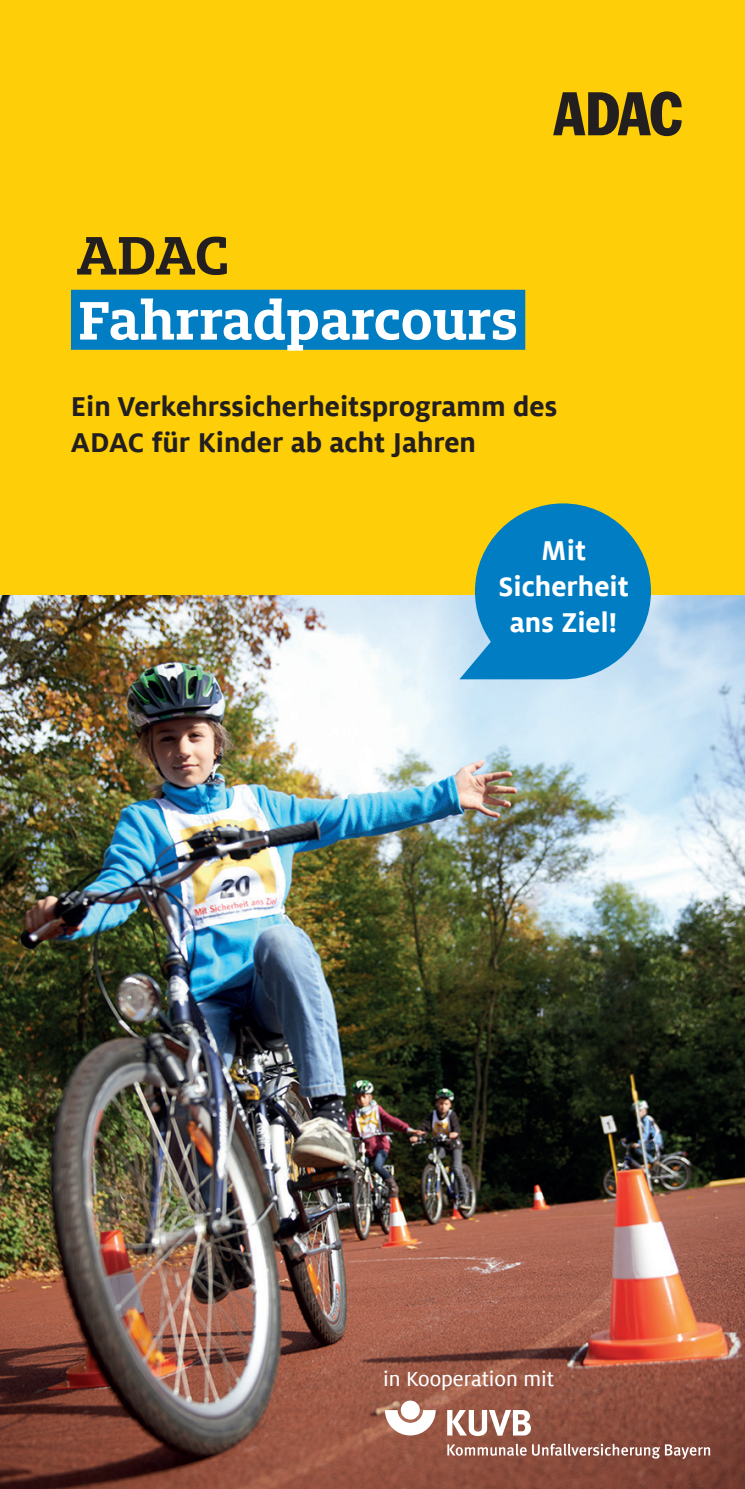
<style>
.page{position:relative;width:745px;height:1489px;background:#fff}
.page>*{position:absolute;margin:0;border:0;box-sizing:border-box;transform-origin:0 0}
.t1{font:700 60px "Milo Slab ADAC";color:#fff}
.t2{font:700 60px "Milo Slab ADAC";color:#231f20}
.t3{font:700 30px/36px "Milo ADAC";color:#231f20}
.t4{font:700 30px/36px "Milo ADAC";color:#fff;text-align:center}
.t5{font:22.5px "Milo ADAC Text";color:#fff}
</style>
<div class="page">
<div style="left:0;top:0;width:744px;height:596px;background:#fece08"></div>
<img style="left:0;top:595px;width:744px;height:893px">
<svg style="left:459px;top:503px;width:191px;height:176px;background:#3691ac"></svg>
<svg style="left:553px;top:91px;width:128px;height:45px"></svg>
<div style="left:71px;top:290px;width:454px;height:60px;background:#007dc3"></div>
<svg style="left:384px;top:1409px;width:51px;height:26px"></svg>
<div style="left:400px;top:1400px;width:19px;height:19px;background:#fff;border-radius:50%"></div>
<svg style="left:447px;top:1409px;width:83px;height:26px"></svg>
<svg style="left:447px;top:1443px;width:262px;height:15px;background:#a77a6f"></svg>
<h1 class="t2" style="left:76px;top:217px;width:154px">ADAC</h1>
<h1 class="t1" style="left:78px;top:282px;width:440px">Fahrradparcours</h1>
<p class="t3" style="left:71px;top:388px;width:487px">Ein Verkehrssicherheitsprogramm des<br>ADAC für Kinder ab acht Jahren</p>
<p class="t4" style="left:498px;top:532px;width:132px">Mit<br>Sicherheit ans Ziel!</p>
<p class="t5" style="left:383px;top:1366px;width:172px">in Kooperation mit</p>
</div>
